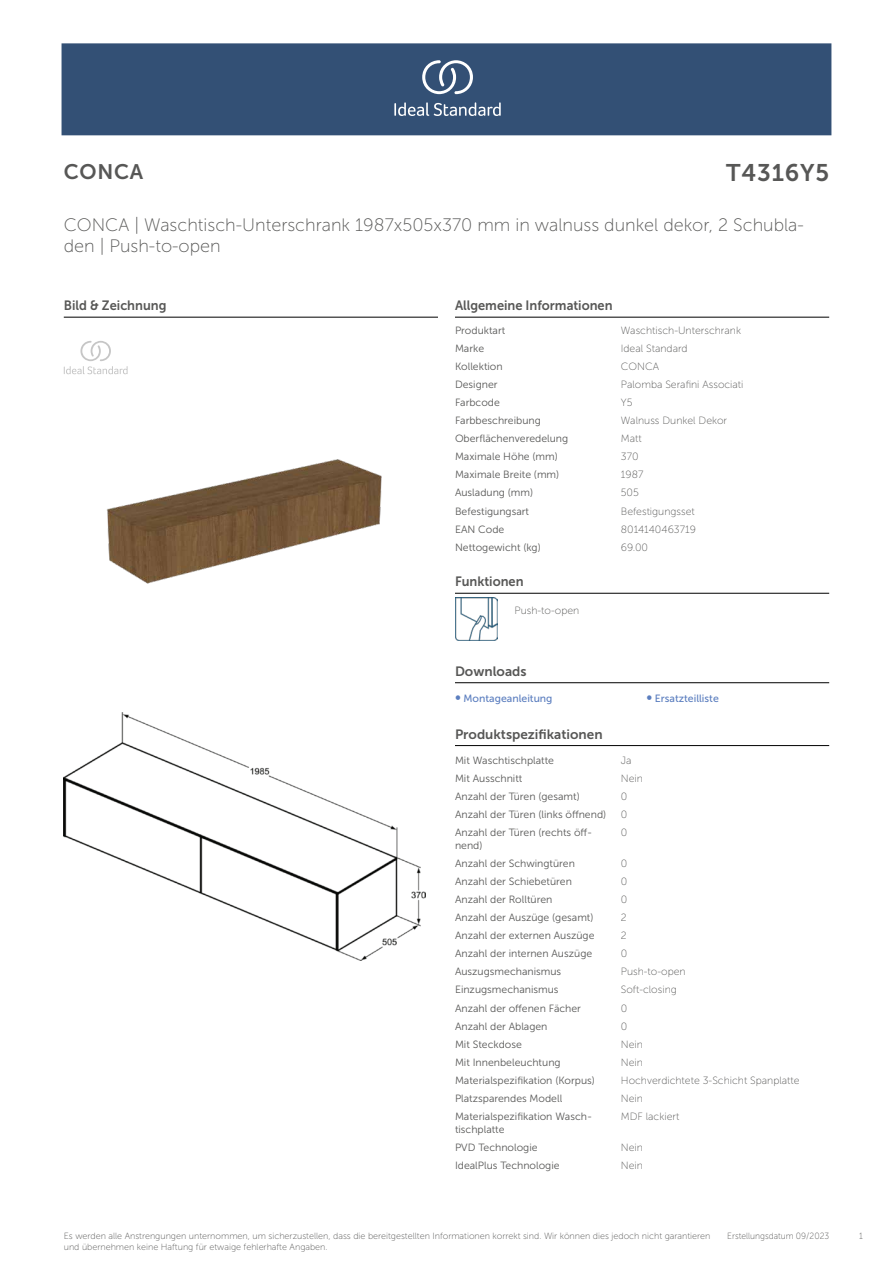
<style>
.page{position:relative;width:893px;height:1263px;background:#fff}
.page>*{position:absolute;margin:0;border:0;box-sizing:border-box;transform-origin:0 0}
.t1{font:24px "Museo Sans 700";letter-spacing:.035em;color:#575756}
.t2{font:21px "Museo Sans 700";letter-spacing:.035em;color:#575756}
.t3{font:18px/21.6px "Museo Sans 100";color:#575756}
.t4{font:13.5px "Museo Sans 700";color:#575756;scale:.95 1}
.t5{font:13.5px "Museo Sans 700";color:#575756}
.t6{font:10.5px/12.6px "Museo Sans 300";color:#575756}
.t7{font:10.5px "Museo Sans 100";color:#575756}
.t8{font:10.5px "Museo Sans 500";color:#5b7ebf}
.t9{font:9px "Museo Sans 100";color:#575756}
.t10{font:9px "Museo Sans 100";color:#575756;scale:.95 1}
.s1{font-size:15px}
</style>
<div class="page">
<div style="left:62px;top:43px;width:769px;height:92px;background:#335075"></div>
<svg style="left:394px;top:102px;width:107px;height:14px"></svg>
<svg style="left:422px;top:60px;width:51px;height:34px"></svg>
<hr style="left:455px;top:317px;width:374px;height:1px;background:#000">
<hr style="left:455px;top:593px;width:374px;height:1px;background:#000">
<img style="left:455px;top:598px;width:42px;height:42px">
<hr style="left:455px;top:682px;width:374px;height:1px;background:#000">
<hr style="left:455px;top:745px;width:374px;height:1px;background:#000">
<hr style="left:64px;top:317px;width:374px;height:1px;background:#000">
<svg style="left:64px;top:341px;width:64px;height:33px"></svg>
<img style="left:64px;top:713px;width:361px;height:248px">
<img style="left:107px;top:459px;width:275px;height:125px">
<h2 class="t2" style="left:64px;top:160px;width:81px">CONCA</h2>
<h1 class="t1" style="left:726px;top:160px;width:105px">T4316Y5</h1>
<h3 class="t3" style="left:64px;top:214px;width:742px">CONCA | Waschtisch-Unterschrank 1987x505x370 mm in walnuss dunkel dekor, 2 Schubla&shy;den | Push-to-open</h3>
<p class="t4" style="left:64px;top:298px;width:110px">Bild &amp; Zeichnung</p>
<p class="t4" style="left:455px;top:298px;width:167px">Allgemeine Informationen</p>
<p class="t6" style="left:455px;top:324px;width:52px">Produktart</p>
<p class="t7" style="left:621px;top:325px;width:122px">Waschtisch-Unterschrank</p>
<p class="t6" style="left:455px;top:342px;width:31px">Marke</p>
<p class="t7" style="left:621px;top:343px;width:68px">Ideal Standard</p>
<p class="t6" style="left:455px;top:360px;width:49px">Kollektion</p>
<p class="t7" style="left:621px;top:361px;width:40px">CONCA</p>
<p class="t6" style="left:455px;top:378px;width:44px">Designer</p>
<p class="t7" style="left:621px;top:379px;width:124px">Palomba Serafini Associati</p>
<p class="t6" style="left:455px;top:396px;width:46px">Farbcode</p>
<p class="t7" style="left:621px;top:397px;width:13px">Y5</p>
<p class="t6" style="left:455px;top:414px;width:87px">Farbbeschreibung</p>
<p class="t7" style="left:621px;top:415px;width:108px">Walnuss Dunkel Dekor</p>
<p class="t6" style="left:455px;top:432px;width:115px">Oberflächenveredelung</p>
<p class="t7" style="left:621px;top:433px;width:22px">Matt</p>
<p class="t6" style="left:455px;top:450px;width:104px">Maximale Höhe (mm)</p>
<p class="t7" style="left:621px;top:451px;width:19px">370</p>
<p class="t6" style="left:455px;top:469px;width:106px">Maximale Breite (mm)</p>
<p class="t7" style="left:621px;top:469px;width:24px">1987</p>
<p class="t6" style="left:455px;top:487px;width:80px">Ausladung (mm)</p>
<p class="t7" style="left:621px;top:487px;width:20px">505</p>
<p class="t6" style="left:455px;top:505px;width:76px">Befestigungsart</p>
<p class="t7" style="left:621px;top:505px;width:75px">Befestigungsset</p>
<p class="t6" style="left:455px;top:523px;width:51px">EAN Code</p>
<p class="t7" style="left:621px;top:523px;width:77px">8014140463719</p>
<p class="t6" style="left:455px;top:541px;width:87px">Nettogewicht (kg)</p>
<p class="t7" style="left:621px;top:541px;width:29px">69.00</p>
<p class="t4" style="left:455px;top:574px;width:74px">Funktionen</p>
<p class="t7" style="left:514px;top:605px;width:66px">Push-to-open</p>
<p class="t5" style="left:455px;top:664px;width:73px">Downloads</p>
<p class="t8" style="left:455px;top:693px;width:99px"><span class="s1">•</span> Montageanleitung</p>
<p class="t8" style="left:646px;top:693px;width:74px"><span class="s1">•</span> Ersatzteilliste</p>
<p class="t5" style="left:455px;top:726px;width:149px">Produktspezifikationen</p>
<p class="t6" style="left:455px;top:754px;width:101px">Mit Waschtischplatte</p>
<p class="t7" style="left:621px;top:755px;width:12px">Ja</p>
<p class="t6" style="left:455px;top:772px;width:69px">Mit Ausschnitt</p>
<p class="t7" style="left:621px;top:773px;width:24px">Nein</p>
<p class="t6" style="left:455px;top:790px;width:126px">Anzahl der Türen (gesamt)</p>
<p class="t7" style="left:621px;top:791px;width:8px">0</p>
<p class="t6" style="left:455px;top:808px;width:153px">Anzahl der Türen (links öffnend)</p>
<p class="t7" style="left:621px;top:809px;width:8px">0</p>
<p class="t6" style="left:455px;top:826px;width:139px">Anzahl der Türen (rechts öff&shy;nend)</p>
<p class="t7" style="left:621px;top:827px;width:8px">0</p>
<p class="t6" style="left:455px;top:857px;width:121px">Anzahl der Schwingtüren</p>
<p class="t7" style="left:621px;top:858px;width:8px">0</p>
<p class="t6" style="left:455px;top:875px;width:118px">Anzahl der Schiebetüren</p>
<p class="t7" style="left:621px;top:876px;width:8px">0</p>
<p class="t6" style="left:455px;top:893px;width:99px">Anzahl der Rolltüren</p>
<p class="t7" style="left:621px;top:894px;width:8px">0</p>
<p class="t6" style="left:455px;top:911px;width:140px">Anzahl der Auszüge (gesamt)</p>
<p class="t7" style="left:621px;top:912px;width:7px">2</p>
<p class="t6" style="left:455px;top:929px;width:141px">Anzahl der externen Auszüge</p>
<p class="t7" style="left:621px;top:930px;width:7px">2</p>
<p class="t6" style="left:455px;top:947px;width:139px">Anzahl der internen Auszüge</p>
<p class="t7" style="left:621px;top:948px;width:8px">0</p>
<p class="t6" style="left:455px;top:965px;width:108px">Auszugsmechanismus</p>
<p class="t7" style="left:621px;top:966px;width:66px">Push-to-open</p>
<p class="t6" style="left:455px;top:983px;width:105px">Einzugsmechanismus</p>
<p class="t7" style="left:621px;top:984px;width:58px">Soft-closing</p>
<p class="t6" style="left:455px;top:1002px;width:127px">Anzahl der offenen Fächer</p>
<p class="t7" style="left:621px;top:1002px;width:8px">0</p>
<p class="t6" style="left:455px;top:1020px;width:94px">Anzahl der Ablagen</p>
<p class="t7" style="left:621px;top:1020px;width:8px">0</p>
<p class="t6" style="left:455px;top:1038px;width:68px">Mit Steckdose</p>
<p class="t7" style="left:621px;top:1038px;width:24px">Nein</p>
<p class="t6" style="left:455px;top:1056px;width:107px">Mit Innenbeleuchtung</p>
<p class="t7" style="left:621px;top:1056px;width:24px">Nein</p>
<p class="t6" style="left:455px;top:1074px;width:141px">Materialspezifikation (Korpus)</p>
<p class="t7" style="left:621px;top:1075px;width:180px">Hochverdichtete 3-Schicht Spanplatte</p>
<p class="t6" style="left:455px;top:1092px;width:109px">Platzsparendes Modell</p>
<p class="t7" style="left:621px;top:1093px;width:24px">Nein</p>
<p class="t6" style="left:455px;top:1110px;width:139px">Materialspezifikation Wasch&shy;tischplatte</p>
<p class="t7" style="left:621px;top:1111px;width:60px">MDF lackiert</p>
<p class="t6" style="left:455px;top:1141px;width:84px">PVD Technologie</p>
<p class="t7" style="left:621px;top:1141px;width:24px">Nein</p>
<p class="t6" style="left:455px;top:1159px;width:106px">IdealPlus Technologie</p>
<p class="t7" style="left:621px;top:1159px;width:24px">Nein</p>
<p class="t10" style="left:727px;top:1231px;width:109px">Erstellungsdatum 09/2023</p>
<p class="t9" style="left:64px;top:1231px;width:648px">Es werden alle Anstrengungen unternommen, um sicherzustellen, dass die bereitgestellten Informationen korrekt sind. Wir können dies jedoch nicht garantieren</p>
<p class="t10" style="left:859px;top:1231px;width:5px">1</p>
<p class="t9" style="left:64px;top:1242px;width:265px">und übernehmen keine Haftung für etwaige fehlerhafte Angaben.</p>
</div>
